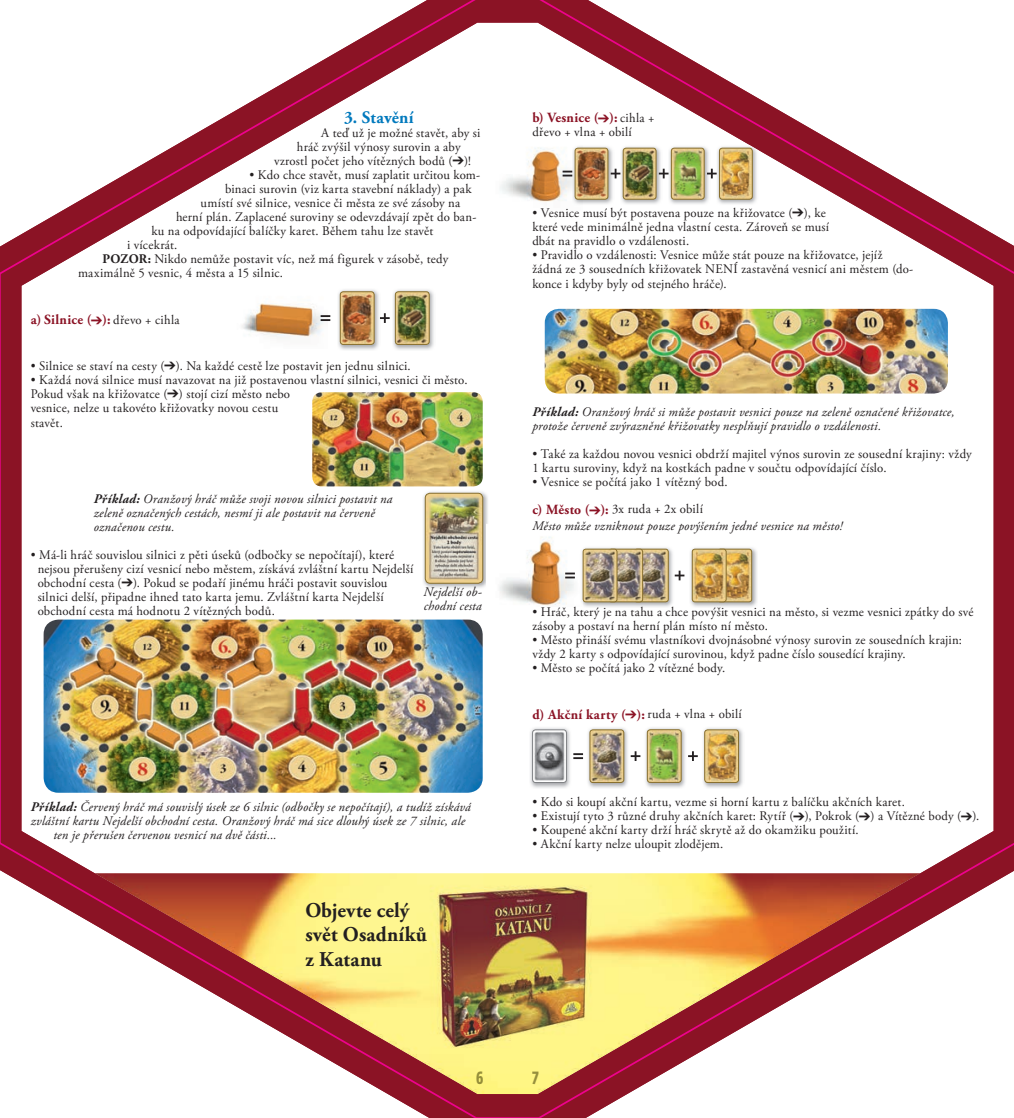
<style>
.page{position:relative;width:1014px;height:1118px;background:#fff}
.page>*{position:absolute;margin:0;border:0;box-sizing:border-box;transform-origin:0 0}
.t1{font:700 21px/24.5px "Adobe Garamond Pro";letter-spacing:.01em;color:#231f20}
.t2{font:700 18.38px "Vista Sans Nar OT";color:#958e3a}
.t3{font:700 18.38px "Vista Sans Nar OT";color:#968f3d}
.t4{font:700 17.5px "Adobe Garamond Pro";letter-spacing:.01em;color:#0079bd}
.t5{font:700 14px "Adobe Garamond Pro";letter-spacing:.03em;color:#8b1325}
.t6{font:13.12px/14px "Adobe Garamond Pro";letter-spacing:.02em;color:#231f20}
.t7{font:italic 13.12px/14px "Adobe Garamond Pro";letter-spacing:.02em;color:#231f20}
.s1{font-weight:700}
.s2{font-weight:400;font-size:13.12px;color:#231f20}
.s3{font-weight:700;font-size:14px;color:#8b1325}
.s4{color:#8b1325}
</style>
<div class="page">
<img style="left:0;top:0;width:1014px;height:1118px">
<h3 class="t4" style="left:344px;top:110px;width:71px">3. Stavění</h3>
<p class="t6" style="left:321px;top:127px;width:161px">A teď už je možné stavět, aby si</p>
<p class="t6" style="left:297px;top:141px;width:165px">hráč zvýšil výnosy surovin a aby</p>
<p class="t6" style="left:274px;top:155px;width:198px">vzrostl počet jeho vítězných bodů (➔)!</p>
<p class="t6" style="left:249px;top:169px;width:232px">• Kdo chce stavět, musí zaplatit určitou kom-</p>
<p class="t6" style="left:225px;top:183px;width:248px">binaci surovin (viz karta stavební náklady) a pak</p>
<p class="t6" style="left:200px;top:197px;width:261px">umístí své silnice, vesnice či města ze své zásoby na</p>
<p class="t6" style="left:176px;top:211px;width:302px">herní plán. Zaplacené suroviny se odevzdávají zpět do ban-</p>
<p class="t6" style="left:151px;top:225px;width:283px">ku na odpovídající balíčky karet. Během tahu lze stavět</p>
<p class="t6" style="left:127px;top:239px;width:52px">i vícekrát.</p>
<p class="t6" style="left:102px;top:253px;width:347px"><span class="s1">POZOR:</span> Nikdo nemůže postavit víc, než má figurek v zásobě, tedy</p>
<p class="t6" style="left:78px;top:267px;width:206px">maximálně 5 vesnic, 4 města a 15 silnic.</p>
<p class="t5" style="left:31px;top:314px;width:150px">a) Silnice (➔): <span class="s2">dřevo + cihla</span></p>
<p class="t6" style="left:31px;top:360px;width:381px">• Silnice se staví na cesty (➔). Na každé cestě lze postavit jen jednu silnici.</p>
<p class="t6" style="left:31px;top:374px;width:438px">• Každá nová silnice musí navazovat na již postavenou vlastní silnici, vesnici či město.<br>Pokud však na křižovatce (➔) stojí cizí město nebo<br>vesnice, nelze u takovéto křižovatky novou cestu</p>
<p class="t6" style="left:31px;top:417px;width:34px">stavět.</p>
<p class="t7" style="left:94px;top:493px;width:300px"><span class="s1">Příklad:</span> Oranžový hráč může svoji novou silnici postavit na zeleně označených cestách, nesmí ji ale postavit na červeně označenou cestu.</p>
<p class="t6" style="left:38px;top:549px;width:377px;text-indent:-7px">• Má-li hráč souvislou silnici z pěti úseků (odbočky se nepočítají), které nejsou přerušeny cizí vesnicí nebo městem, získává zvláštní kartu Nejdelší obchodní cesta (➔). Pokud se podaří jinému hráči postavit souvislou silnici delší, připadne ihned tato karta jemu. Zvláštní karta Nejdelší obchodní cesta má hodnotu 2 vítězných bodů.</p>
<p class="t7" style="left:423px;top:586px;width:60px">Nejdelší ob&shy;chodní cesta</p>
<p class="t7" style="left:31px;top:801px;width:442px"><span class="s1">Příklad:</span> Červený hráč má souvislý úsek ze 6 silnic (odbočky se nepočítají), a tudíž získává</p>
<p class="t7" style="left:31px;top:815px;width:436px">zvláštní kartu Nejdelší obchodní cesta. Oranžový hráč má sice dlouhý úsek ze 7 silnic, ale</p>
<p class="t7" style="left:53px;top:829px;width:225px">ten je přerušen červenou vesnicí na dvě části...</p>
<h1 class="t1" style="left:305px;top:900px;width:123px">Objevte celý svět Osadníků z Katanu</h1>
<p class="t5" style="left:532px;top:112px;width:124px">b) Vesnice (➔): <span class="s2">cihla +</span></p>
<p class="t6" style="left:532px;top:126px;width:101px">dřevo + vlna + obilí</p>
<p class="t6" style="left:532px;top:207px;width:298px">• Vesnice musí být postavena pouze na křižovatce (➔), ke které vede minimálně jedna vlastní cesta. Zároveň se musí dbát na pravidlo o vzdálenosti.</p>
<p class="t6" style="left:532px;top:249px;width:382px">• Pravidlo o vzdálenosti: Vesnice může stát pouze na křižovatce, jejíž žádná ze 3 sousedních křižovatek NENÍ zastavěná vesnicí ani městem (do-</p>
<p class="t6" style="left:532px;top:278px;width:196px">konce i kdyby byly od stejného hráče).</p>
<p class="t7" style="left:532px;top:406px;width:424px"><span class="s1">Příklad:</span> Oranžový hráč si může postavit vesnici pouze na zeleně označené křižovatce, protože červeně zvýrazněné křižovatky nesplňují pravidlo o vzdálenosti.</p>
<p class="t6" style="left:532px;top:448px;width:441px">• Také za každou novou vesnici obdrží majitel výnos surovin ze sousední krajiny: vždy<br>1 kartu suroviny, když na kostkách padne v součtu odpovídající číslo.</p>
<p class="t6" style="left:532px;top:470px;width:197px;line-height:27.1px">• Vesnice se počítá jako 1 vítězný bod. <span class="s3">c) Město (</span><span class="s4">➔</span><span class="s3">):</span> 3x ruda + 2x obilí</p>
<p class="t7" style="left:532px;top:520px;width:311px">Město může vzniknout pouze povýšením jedné vesnice na město!</p>
<p class="t6" style="left:532px;top:606px;width:443px">• Hráč, který je na tahu a chce povýšit vesnici na město, si vezme vesnici zpátky do své zásoby a postaví na herní plán místo ní město.</p>
<p class="t6" style="left:532px;top:634px;width:431px">• Město přináší svému vlastníkovi dvojnásobné výnosy surovin ze sousedních krajin: vždy 2 karty s odpovídající surovinou, když padne číslo sousedící krajiny.</p>
<p class="t6" style="left:532px;top:662px;width:194px">• Město se počítá jako 2 vítězné body.</p>
<p class="t5" style="left:532px;top:709px;width:211px">d) Akční karty (➔): <span class="s2">ruda + vlna + obilí</span></p>
<p class="t6" style="left:532px;top:796px;width:374px">• Kdo si koupí akční kartu, vezme si horní kartu z balíčku akčních karet.</p>
<p class="t6" style="left:532px;top:810px;width:448px">• Existují tyto 3 různé druhy akčních karet: Rytíř (➔), Pokrok (➔) a Vítězné body (➔).</p>
<p class="t6" style="left:532px;top:824px;width:328px">• Koupené akční karty drží hráč skrytě až do okamžiku použití.</p>
<p class="t6" style="left:532px;top:838px;width:192px">• Akční karty nelze uloupit zlodějem.</p>
<h2 class="t2" style="left:476px;top:1070px;width:9px">6</h2>
<h2 class="t3" style="left:532px;top:1070px;width:9px">7</h2>
</div>
